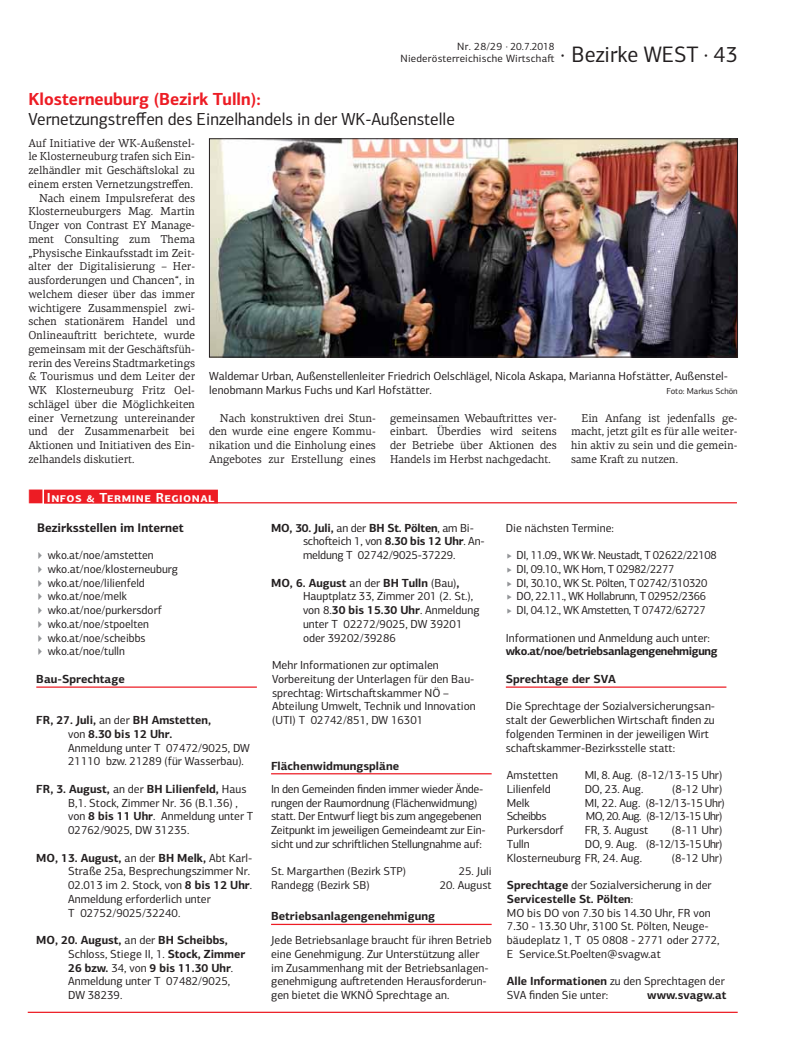
<style>
.page{position:relative;width:798px;height:1063px;background:#fff}
.page>*{position:absolute;margin:0;border:0;box-sizing:border-box;transform-origin:0 0}
.t1{font:22.5px "PF Centro Sans Pro";color:#231f20;scale:.96 1}
.t2{font:17.5px "PF Centro Sans Pro";color:#231f20;scale:.96 1}
.t3{font:700 17.5px "PF Centro Sans Pro";color:#ed1c24;scale:.96 1}
.t4{font:700 13.12px "PF Centro Sans Pro";letter-spacing:.04em;color:#fff}
.t5{font:700 12.5px "PF Centro Sans Pro";color:#231f20}
.t6{font:11.75px/13.8px "PF Centro Sans Pro";color:#231f20}
.t7{font:11.75px/13.8px "PF Centro Sans Pro";letter-spacing:-.02em;color:#231f20}
.t8{font:11.75px/13.8px "PF Centro Sans Pro";letter-spacing:-.025em;color:#231f20;scale:.96 1}
.t9{font:11.75px/13.8px "PF Centro Sans Pro";color:#231f20;scale:.96 1}
.t10{font:700 11.75px "PF Centro Sans Pro";color:#231f20}
.t11{font:11.75px "PF Centro Sans Pro";letter-spacing:-.03em;color:#231f20}
.t12{font:11.75px "PF Centro Sans Pro";letter-spacing:-.05em;color:#231f20}
.t13{font:11.5px/13.8px "PF Centro Serif Pro";color:#231f20;text-align:justify;scale:.96 1}
.t14{font:11.5px "PF Centro Sans Pro";color:#231f20}
.t15{font:10.62px/11.9px "PF Centro Sans Pro";letter-spacing:.02em;color:#231f20;text-align:right}
.t16{font:8.75px "PF Centro Sans Pro";color:#231f20}
.s1{font-weight:700}
</style>
<div class="page">
<hr style="left:36px;top:686px;width:221px;height:2px;background:#ed1c24">
<hr style="left:271px;top:773px;width:220px;height:1px;background:#ed1c24">
<hr style="left:271px;top:924px;width:220px;height:1px;background:#ed1c24">
<hr style="left:505px;top:686px;width:221px;height:2px;background:#ed1c24">
<div style="left:44px;top:490px;width:174px;height:13px;background:#ed1c24"></div>
<hr style="left:44px;top:502px;width:692px;height:1px;background:#ed1c24">
<hr style="left:28px;top:1012px;width:709px;height:1px;background:#ed1c24">
<img style="left:211px;top:141px;width:524px;height:214px">
<div style="left:209px;top:139px;width:528px;height:218px;border:1px solid #231f20"></div>
<svg style="left:44px;top:489px;width:25px;height:15px"></svg>
<p class="t15" style="left:400px;top:42px;width:155px">Nr. 28/29 · 20.7.2018<br>Niederösterreichische Wirtscha-</p>
<h1 class="t1" style="left:560px;top:46px;width:186px">· Bezirke WEST · 43</h1>
<h2 class="t3" style="left:28px;top:92px;width:243px">Klosterneuburg (Bezirk Tulln):</h2>
<h2 class="t2" style="left:28px;top:112px;width:445px">Vernetzungstreffen des Einzelhandels in der WK-Außenstelle</h2>
<p class="t13" style="left:28px;top:137px;width:175px">Auf Initiative der WK-Außenstel-</p>
<p class="t13" style="left:28px;top:151px;width:175px">le Klosterneuburg trafen sich Ein-</p>
<p class="t13" style="left:28px;top:165px;width:175px">zelhändler mit Geschä-slokal zu</p>
<p class="t13" style="left:28px;top:178px;width:173px">einem ersten Vernetzungstreffen.</p>
<p class="t13" style="left:39px;top:192px;width:164px">Nach einem Impulsreferat des</p>
<p class="t13" style="left:28px;top:206px;width:175px">Klosterneuburgers Mag. Martin</p>
<p class="t13" style="left:28px;top:220px;width:175px">Unger von Contrast EY Manage-</p>
<p class="t13" style="left:28px;top:233px;width:175px">ment Consulting zum Thema</p>
<p class="t13" style="left:28px;top:247px;width:175px">„Physische Einkaufsstadt im Zeit-</p>
<p class="t13" style="left:28px;top:261px;width:175px">alter der Digitalisierung – Her-</p>
<p class="t13" style="left:28px;top:275px;width:175px">ausforderungen und Chancen“, in</p>
<p class="t13" style="left:28px;top:288px;width:175px">welchem dieser über das immer</p>
<p class="t13" style="left:28px;top:302px;width:175px">wichtigere Zusammenspiel zwi-</p>
<p class="t13" style="left:28px;top:316px;width:175px">schen stationärem Handel und</p>
<p class="t13" style="left:28px;top:330px;width:175px">Onlineau-ritt berichtete, wurde</p>
<p class="t13" style="left:28px;top:343px;width:175px">gemeinsam mit der Geschä-sfüh-</p>
<p class="t13" style="left:28px;top:357px;width:175px">rerin des Vereins Stadtmarketings</p>
<p class="t13" style="left:28px;top:371px;width:175px">&amp; Tourismus und dem Leiter der</p>
<p class="t13" style="left:28px;top:385px;width:175px">WK Klosterneuburg Fritz Oel-</p>
<p class="t13" style="left:28px;top:398px;width:175px">schlägel über die Möglichkeiten</p>
<p class="t13" style="left:28px;top:412px;width:175px">einer Vernetzung untereinander</p>
<p class="t13" style="left:28px;top:426px;width:175px">und der Zusammenarbeit bei</p>
<p class="t13" style="left:28px;top:440px;width:175px">Aktionen und Initiativen des Ein-</p>
<p class="t13" style="left:28px;top:453px;width:112px">zelhandels diskutiert.</p>
<p class="t6" style="left:209px;top:371px;width:520px">Waldemar Urban, Außenstellenleiter Friedrich Oelschlägel, Nicola Askapa, Marianna Hofstätter, Außenstel&shy;lenobmann Markus Fuchs und Karl Hofstätter.</p>
<p class="t16" style="left:666px;top:388px;width:73px">Foto: Markus Schön</p>
<p class="t13" style="left:209px;top:412px;width:175px;text-indent:11px">Nach konstruktiven drei Stun&shy;den wurde eine engere Kommu&shy;nikation und die Einholung eines Angebotes zur Erstellung eines</p>
<p class="t13" style="left:390px;top:412px;width:175px">gemeinsamen Webau-rittes ver&shy;einbart. Überdies wird seitens der Betriebe über Aktionen des Handels im Herbst nachgedacht.</p>
<p class="t13" style="left:570px;top:412px;width:175px;text-indent:11px">Ein Anfang ist jedenfalls ge&shy;macht, jetzt gilt es für alle weiter&shy;hin aktiv zu sein und die gemein&shy;same Kra- zu nutzen.</p>
<p class="t4" style="left:47px;top:492px;width:169px">Infos &amp; Termine Regional</p>
<p class="t5" style="left:37px;top:523px;width:148px">Bezirksstellen im Internet</p>
<p class="t9" style="left:48px;top:550px;width:137px">wko.at/noe/amstetten wko.at/noe/klosterneuburg wko.at/noe/lilienfeld wko.at/noe/melk wko.at/noe/purkersdorf wko.at/noe/stpoelten wko.at/noe/scheibbs wko.at/noe/tulln</p>
<p class="t10" style="left:36px;top:675px;width:90px">Bau-Sprechtage</p>
<p class="t6" style="left:68px;top:715px;width:183px;text-indent:-32px"><span class="s1">FR, 27. Juli,</span> an der <span class="s1">BH Amstetten,<br></span>von <span class="s1">8.30 bis 12 Uhr.<br></span>Anmeldung unter T 07472/9025, DW<br>21110 bzw. 21289 (für Wasserbau).</p>
<p class="t6" style="left:68px;top:783px;width:187px;text-indent:-32px"><span class="s1">FR, 3. August,</span> an der <span class="s1">BH Lilienfeld,</span> Haus<br>B,1. Stock, Zimmer Nr. 36 (B.1.36) , von <span class="s1">8 bis 11 Uhr</span>. Anmeldung unter T<br>02762/9025, DW 31235.</p>
<p class="t6" style="left:68px;top:852px;width:186px;text-indent:-32px"><span class="s1">MO, 13. August,</span> an der <span class="s1">BH Melk,</span> Abt Karl-<br>Straße 25a, Besprechungszimmer Nr.<br>02.013 im 2. Stock, von <span class="s1">8 bis 12 Uhr</span>.<br>Anmeldung erforderlich unter<br>T 02752/9025/32240.</p>
<p class="t6" style="left:68px;top:935px;width:178px;text-indent:-32px"><span class="s1">MO, 20. August,</span> an der <span class="s1">BH Scheibbs,<br></span>Schloss, Stiege II, 1. <span class="s1">Stock, Zimmer<br>26 bzw.</span> 34, von <span class="s1">9 bis 11.30 Uhr</span>.<br>Anmeldung unter T 07482/9025,<br>DW 38239.</p>
<p class="t6" style="left:303px;top:522px;width:183px;text-indent:-32px"><span class="s1">MO, 30. Juli,</span> an der <span class="s1">BH St. Pölten</span>, am Bi&shy;scho-eich 1, von <span class="s1">8.30 bis 12 Uhr</span>. An&shy;meldung T 02742/9025-37229.</p>
<p class="t6" style="left:303px;top:577px;width:178px;text-indent:-32px"><span class="s1">MO, 6. August</span> an der <span class="s1">BH Tulln</span> (Bau)<span class="s1">,<br></span>Hauptplatz 33, Zimmer 201 (2. St.), von 8.<span class="s1">30 bis 15.30 Uhr</span>. Anmeldung unter T 02272/9025, DW 39201 oder 39202/39286</p>
<p class="t6" style="left:272px;top:660px;width:205px">Mehr Informationen zur optimalen Vorbereitung der Unterlagen für den Bau&shy;sprechtag: Wirtscha-skammer NÖ – Abteilung Umwelt, Technik und Innovation (UTI) T 02742/851, DW 16301</p>
<p class="t10" style="left:271px;top:761px;width:129px">Flächenwidmungspläne</p>
<p class="t7" style="left:271px;top:783px;width:216px">In den Gemeinden finden immer wieder Ände&shy;rungen der Raumordnung (Flächenwidmung) statt. Der Entwurf liegt bis zum angegebenen Zeitpunkt im jeweiligen Gemeindeamt zur Ein&shy;sicht und zur schri-lichen Stellungnahme auf:</p>
<p class="t14" style="left:271px;top:867px;width:137px">St. Margarthen (Bezirk STP)</p>
<p class="t14" style="left:458px;top:867px;width:34px">25. Juli</p>
<p class="t14" style="left:271px;top:881px;width:100px">Randegg (Bezirk SB)</p>
<p class="t14" style="left:439px;top:881px;width:53px">20. August</p>
<p class="t10" style="left:271px;top:912px;width:165px">Betriebsanlagengenehmigung</p>
<p class="t6" style="left:271px;top:935px;width:222px">Jede Betriebsanlage braucht für ihren Betrieb eine Genehmigung. Zur Unterstützung aller im Zusammenhang mit der Betriebsanlagen&shy;genehmigung au-retenden Herausforderun&shy;gen bietet die WKNÖ Sprechtage an.</p>
<p class="t6" style="left:505px;top:522px;width:109px">Die nächsten Termine:</p>
<p class="t8" style="left:516px;top:550px;width:210px">DI, 11.09., WK Wr. Neustadt, T 02622/22108<br>DI, 09.10., WK Horn, T 02982/2277<br>DI, 30.10., WK St. Pölten, T 02742/310320<br>DO, 22.11., WK Hollabrunn, T 02952/2366<br>DI, 04.12., WK Amstetten, T 07472/62727</p>
<p class="t6" style="left:505px;top:632px;width:205px">Informationen und Anmeldung auch unter:</p>
<p class="t10" style="left:505px;top:647px;width:213px">wko.at/noe/betriebsanlagengenehmigung</p>
<p class="t10" style="left:505px;top:675px;width:112px">Sprechtage der SVA</p>
<p class="t6" style="left:505px;top:701px;width:211px">Die Sprechtage der Sozialversicherungsan&shy;stalt der Gewerblichen Wirtscha- finden zu folgenden Terminen in der jeweiligen Wirt scha-skammer-Bezirksstelle statt:</p>
<p class="t6" style="left:506px;top:770px;width:52px">Amstetten</p>
<p class="t6" style="left:584px;top:770px;width:139px">MI, 8. Aug. (8-12/13-15 Uhr)</p>
<p class="t6" style="left:506px;top:783px;width:45px">Lilienfeld</p>
<p class="t6" style="left:584px;top:783px;width:60px">DO, 23. Aug.</p>
<p class="t6" style="left:672px;top:783px;width:51px">(8-12 Uhr)</p>
<p class="t6" style="left:506px;top:797px;width:24px">Melk</p>
<p class="t11" style="left:584px;top:798px;width:142px">MI, 22. Aug. (8-12/13-15 Uhr)</p>
<p class="t6" style="left:506px;top:811px;width:41px">Scheibbs</p>
<p class="t12" style="left:585px;top:812px;width:138px">MO, 20. Aug. (8-12/13-15 Uhr)</p>
<p class="t6" style="left:506px;top:825px;width:58px">Purkersdorf</p>
<p class="t6" style="left:584px;top:825px;width:65px">FR, 3. August</p>
<p class="t6" style="left:671px;top:825px;width:52px">(8-11 Uhr)</p>
<p class="t6" style="left:506px;top:838px;width:24px">Tulln</p>
<p class="t6" style="left:506px;top:838px;width:217px;text-indent:78px">DO, 9. Aug. (8-12/13-15 Uhr)<br>Klosterneuburg FR, 24. Aug.</p>
<p class="t6" style="left:671px;top:852px;width:52px">(8-12 Uhr)</p>
<p class="t6" style="left:506px;top:880px;width:214px"><span class="s1">Sprechtage</span> der Sozialversicherung in der <span class="s1">Servicestelle St. Pölten</span>:<br>MO bis DO von 7.30 bis 14.30 Uhr, FR von 7.30 - 13.30 Uhr, 3100 St. Pölten, Neuge&shy;bäudeplatz 1, T 05 0808 - 2771 oder 2772, E Service.St.Poelten@svagw.at</p>
<p class="t6" style="left:506px;top:976px;width:219px"><span class="s1">Alle Informationen</span> zu den Sprechtagen der<br>SVA finden Sie unter:</p>
<p class="t10" style="left:647px;top:991px;width:81px">www.svagw.at</p>
</div>
